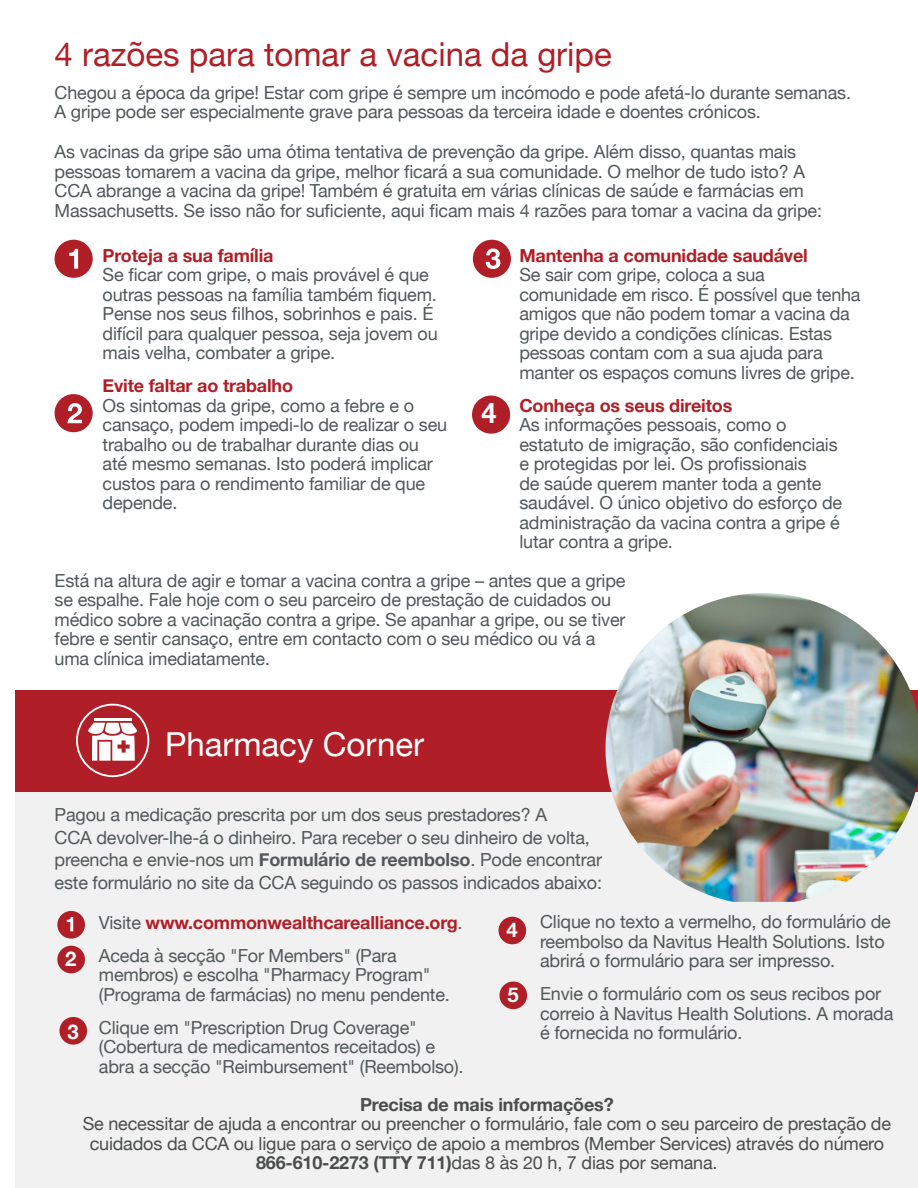
<style>
.page{position:relative;width:918px;height:1188px;background:#fff}
.page>*{position:absolute;margin:0;border:0;box-sizing:border-box;transform-origin:0 0}
.t1{font:33px "Helvetica Neue";color:#b01f27}
.t2{font:33px "Helvetica Neue";color:#fff}
.t3{font:700 28.5px "Helvetica Neue";color:#fff;scale:.95 1}
.t4{font:700 20.25px "Helvetica Neue";color:#fff}
.t5{font:18px/19.5px "Helvetica Neue";letter-spacing:-.01em;color:#52575a}
.t6{font:18px/19.5px "Helvetica Neue";letter-spacing:-.01em;color:#4b4c4d;text-align:center}
.t7{font:700 18px "Helvetica Neue";letter-spacing:-.01em;color:#b01f27}
.t8{font:700 18px "Helvetica Neue";letter-spacing:-.01em;color:#4b4c4d}
.s1{font-weight:700;color:#b01f27}
.s2{font-weight:700}
.s3{font-weight:400;color:#52575a}
</style>
<div class="page">
<div style="left:473px;top:240px;width:38px;height:38px;background:#b01f27;border-radius:50%"></div>
<svg style="left:486px;top:249px;width:14px;height:20px"></svg>
<div style="left:55px;top:394px;width:38px;height:38px;background:#b01f27;border-radius:50%"></div>
<svg style="left:68px;top:403px;width:14px;height:20px"></svg>
<div style="left:55px;top:240px;width:38px;height:38px;background:#b01f27;border-radius:50%"></div>
<svg style="left:69px;top:249px;width:9px;height:20px"></svg>
<div style="left:472px;top:396px;width:38px;height:38px;background:#b01f27;border-radius:50%"></div>
<div style="left:16px;top:693px;width:902px;height:495px;background:#f0f1f0"></div>
<div style="left:16px;top:691px;width:902px;height:101px;background:#b01f27"></div>
<div style="left:76px;top:704px;width:73px;height:73px;border:2px solid #fff;border-radius:50%"></div>
<svg style="left:88px;top:723px;width:49px;height:38px"></svg>
<hr style="left:94px;top:719px;width:38px;height:2px;background:#fff">
<div style="left:57px;top:911px;width:28px;height:28px;background:#b01f27;border-radius:50%"></div>
<svg style="left:67px;top:917px;width:6px;height:14px"></svg>
<div style="left:59px;top:1017px;width:28px;height:28px;background:#b01f27;border-radius:50%"></div>
<div style="left:499px;top:917px;width:27px;height:27px;background:#b01f27;border-radius:50%"></div>
<div style="left:57px;top:946px;width:28px;height:27px;background:#b01f27;border-radius:50%"></div>
<div style="left:499px;top:982px;width:28px;height:27px;background:#b01f27;border-radius:50%"></div>
<img style="left:605px;top:593px;width:313px;height:309px">
<p class="t1" style="left:55px;top:30px;width:559px">4 razões para tomar a vacina da gripe</p>
<p class="t5" style="left:55px;top:84px;width:798px">Chegou a época da gripe! Estar com gripe é sempre um incómodo e pode afetá-lo durante semanas.<br>A gripe pode ser especialmente grave para pessoas da terceira idade e doentes crónicos.</p>
<p class="t5" style="left:55px;top:143px;width:769px">As vacinas da gripe são uma ótima tentativa de prevenção da gripe. Além disso, quantas mais pessoas tomarem a vacina da gripe, melhor ficará a sua comunidade. O melhor de tudo isto? A CCA abrange a vacina da gripe! Também é gratuita em várias clínicas de saúde e farmácias em Massachusetts. Se isso não for suficiente, aqui ficam mais 4 razões para tomar a vacina da gripe:</p>
<p class="t5" style="left:103px;top:247px;width:337px"><span class="s1">Proteja a sua família<br></span>Se ficar com gripe, o mais provável é que outras pessoas na família também fiquem.<br>Pense nos seus filhos, sobrinhos e pais. É difícil para qualquer pessoa, seja jovem ou mais velha, combater a gripe.</p>
<p class="t5" style="left:103px;top:377px;width:346px"><span class="s1">Evite faltar ao trabalho<br></span>Os sintomas da gripe, como a febre e o cansaço, podem impedi-lo de realizar o seu trabalho ou de trabalhar durante dias ou até mesmo semanas. Isto poderá implicar custos para o rendimento familiar de que depende.</p>
<p class="t3" style="left:481px;top:391px;width:17px">4</p>
<p class="t5" style="left:519px;top:247px;width:343px"><span class="s1">Mantenha a comunidade saudável<br></span>Se sair com gripe, coloca a sua comunidade em risco. É possível que tenha amigos que não podem tomar a vacina da gripe devido a condições clínicas. Estas pessoas contam com a sua ajuda para manter os espaços comuns livres de gripe.</p>
<p class="t5" style="left:519px;top:397px;width:324px"><span class="s1">Conheça os seus direitos<br></span>As informações pessoais, como o estatuto de imigração, são confidenciais e protegidas por lei. Os profissionais<br>de saúde querem manter toda a gente saudável. O único objetivo do esforço de administração da vacina contra a gripe é lutar contra a gripe.</p>
<p class="t5" style="left:55px;top:571px;width:572px">Está na altura de agir e tomar a vacina contra a gripe – antes que a gripe se espalhe. Fale hoje com o seu parceiro de prestação de cuidados ou médico sobre a vacinação contra a gripe. Se apanhar a gripe, ou se tiver febre e sentir cansaço, entre em contacto com o seu médico ou vá a uma clínica imediatamente.</p>
<p class="t2" style="left:165px;top:720px;width:261px">Pharmacy Corner</p>
<p class="t5" style="left:55px;top:805px;width:549px;line-height:22.5px">Pagou a medicação prescrita por um dos seus prestadores? A<br>CCA devolver-lhe-á o dinheiro. Para receber o seu dinheiro de volta, preencha e envie-nos um <span class="s2">Formulário de reembolso</span>. Pode encontrar este formulário no site da CCA seguindo os passos indicados abaixo:</p>
<p class="t4" style="left:65px;top:943px;width:13px">2</p>
<p class="t4" style="left:67px;top:1016px;width:13px">3</p>
<p class="t7" style="left:99px;top:908px;width:365px"><span class="s3">Visite</span> www.commonwealthcarealliance.org<span class="s3">.</span></p>
<p class="t5" style="left:99px;top:947px;width:352px">Aceda à secção "For Members" (Para membros) e escolha "Pharmacy Program" (Programa de farmácias) no menu pendente.</p>
<p class="t5" style="left:99px;top:1019px;width:366px">Clique em "Prescription Drug Coverage" (Cobertura de medicamentos receitados) e abra a secção "Reimbursement" (Reembolso).</p>
<p class="t4" style="left:506px;top:914px;width:13px">4</p>
<p class="t4" style="left:507px;top:979px;width:13px">5</p>
<p class="t5" style="left:540px;top:913px;width:352px">Clique no texto a vermelho, do formulário de reembolso da Navitus Health Solutions. Isto abrirá o formulário para ser impresso.</p>
<p class="t5" style="left:540px;top:985px;width:355px">Envie o formulário com os seus recibos por correio à Navitus Health Solutions. A morada é fornecida no formulário.</p>
<p class="t8" style="left:360px;top:1090px;width:255px">Precisa de mais informações?</p>
<p class="t6" style="left:83px;top:1115px;width:810px">Se necessitar de ajuda a encontrar ou preencher o formulário, fale com o seu parceiro de prestação de cuidados da CCA ou ligue para o serviço de apoio a membros (Member Services) através do número<br><span class="s2">866-610-2273 (TTY 711)</span>das 8 às 20 h, 7 dias por semana.</p>
</div>
